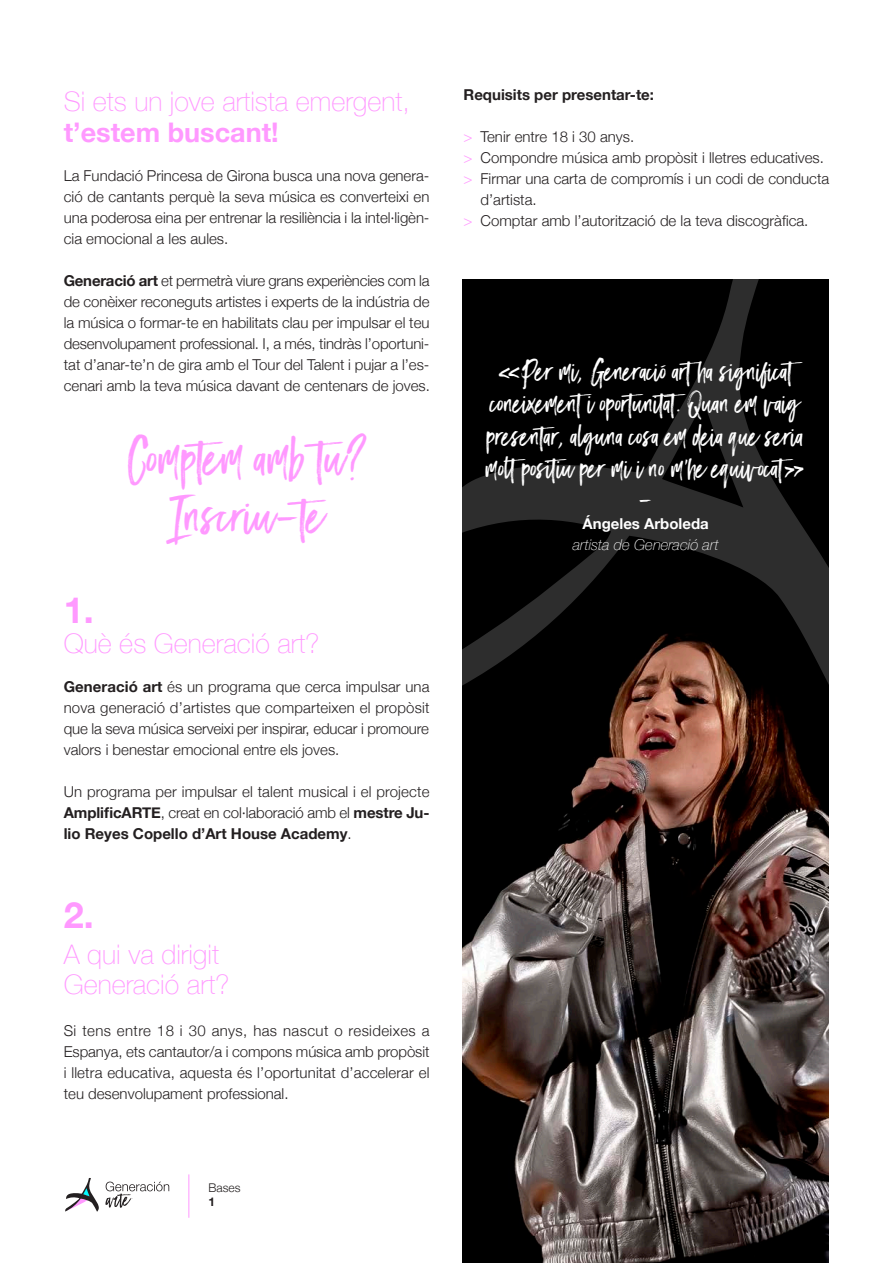
<style>
.page{position:relative;width:893px;height:1263px;background:#fff}
.page>*{position:absolute;margin:0;border:0;box-sizing:border-box;transform-origin:0 0}
.t1{font:48px/57.6px "Black Diamond";color:#f9f;text-align:center}
.t2{font:700 36px "Helvetica Neue";color:#f9f}
.t3{font:27px/32.4px "Black Diamond";color:#fff;text-align:center}
.t4{font:100 27px/30px "Helvetica Neue";color:#f9f}
.t5{font:700 27px "Helvetica Neue";color:#f9f}
.t6{font:300 15px/21px "Helvetica Neue";color:#231f20;text-align:justify}
.t7{font:700 15px "Helvetica Neue";color:#231f20}
.t8{font:italic 100 15px "Helvetica Neue";color:#fff}
.t9{font:700 15px "Helvetica Neue";color:#fff}
.t10{font:300 12px "Helvetica Neue";color:#231f20}
.t11{font:700 12px "Helvetica Neue";color:#231f20}
.s1{font-weight:700}
.s2{color:#f9f}
</style>
<div class="page">
<svg style="left:105px;top:1181px;width:64px;height:27px"></svg>
<svg style="left:65px;top:1178px;width:34px;height:34px"></svg>
<hr style="left:188px;top:1174px;width:1px;height:44px;background:#f9f">
<img style="left:463px;top:705px;width:365px;height:558px">
<svg style="left:462px;top:279px;width:367px;height:426px;background:#110e0e"></svg>
<h3 class="t4" style="left:64px;top:85px;width:348px">Si ets un jove artista emergent,</h3>
<h3 class="t5" style="left:64px;top:111px;width:217px">t’estem buscant!</h3>
<p class="t6" style="left:64px;top:165px;width:367px">La Fundació Princesa de Girona busca una nova genera&shy;ció de cantants perquè la seva música es converteixi en una poderosa eina per entrenar la resiliència i la intel·ligèn&shy;cia emocional a les aules.</p>
<p class="t6" style="left:64px;top:269px;width:368px"><span class="s1">Generació art</span> et permetrà viure grans experiències com la de conèixer reconeguts artistes i experts de la indústria de la música o formar-te en habilitats clau per impulsar el teu desenvolupament professional. I, a més, tindràs l’oportuni&shy;tat d’anar-te’n de gira amb el Tour del Talent i pujar a l’es&shy;cenari amb la teva música davant de centenars de joves.</p>
<h1 class="t1" style="left:127px;top:427px;width:241px">Comptem amb tu?<br>Inscriu-te</h1>
<h2 class="t2" style="left:64px;top:587px;width:32px">1.</h2>
<h3 class="t4" style="left:64px;top:627px;width:257px">Què és Generació art?</h3>
<p class="t6" style="left:64px;top:675px;width:367px"><span class="s1">Generació art</span> és un programa que cerca impulsar una nova generació d’artistes que comparteixen el propòsit que la seva música serveixi per inspirar, educar i promoure valors i benestar emocional entre els joves.</p>
<p class="t6" style="left:64px;top:780px;width:367px">Un programa per impulsar el talent musical i el projecte <span class="s1">AmplificARTE</span>, creat en col·laboració amb el <span class="s1">mestre Ju&shy;lio Reyes Copello d’Art House Academy</span>.</p>
<h2 class="t2" style="left:64px;top:892px;width:32px">2.</h2>
<h3 class="t4" style="left:64px;top:939px;width:167px">A qui va dirigit<br>Generació art?</h3>
<p class="t6" style="left:64px;top:1020px;width:367px">Si tens entre 18 i 30 anys, has nascut o resideixes a Espanya, ets cantautor/a i compons música amb propòsit i lletra educativa, aquesta és l’oportunitat d’accelerar el teu desenvolupament professional.</p>
<p class="t10" style="left:208px;top:1180px;width:34px">Bases</p>
<p class="t11" style="left:208px;top:1195px;width:8px">1</p>
<p class="t7" style="left:463px;top:85px;width:192px">Requisits per presentar-te:</p>
<p class="t6" style="left:463px;top:126px;width:172px"><span class="s2">&gt;</span> Tenir entre 18 i 30 anys.</p>
<p class="t6" style="left:463px;top:147px;width:362px"><span class="s2">&gt;</span> Compondre música amb propòsit i lletres educatives.</p>
<p class="t6" style="left:463px;top:168px;width:367px"><span class="s2">&gt;</span> Firmar una carta de compromís i un codi de conducta</p>
<p class="t6" style="left:480px;top:189px;width:58px">d’artista.</p>
<p class="t6" style="left:463px;top:210px;width:346px"><span class="s2">&gt;</span> Comptar amb l’autorització de la teva discogràfica.</p>
<h3 class="t3" style="left:486px;top:353px;width:326px">«Per mi, Generació artha significat coneixementi oportunitat. Quan em vaig presentar, alguna cosa em deia que seria moltpositiu per mi i no m’he equivocat» –</h3>
<p class="t9" style="left:582px;top:515px;width:128px">Ángeles Arboleda</p>
<p class="t8" style="left:573px;top:533px;width:147px">artista de Generació art</p>
</div>
